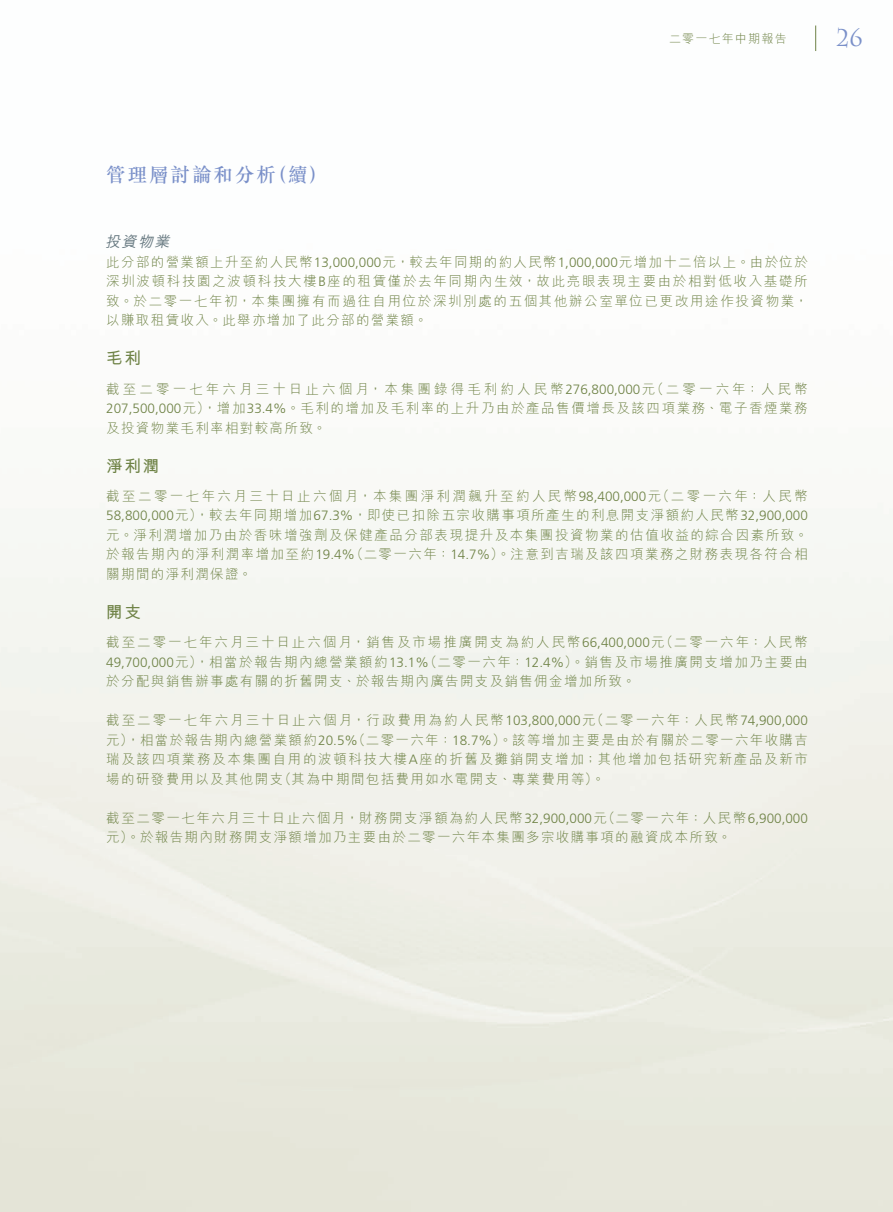
<style>
.page{position:relative;width:893px;height:1212px;background:#fff}
.page>*{position:absolute;margin:0;border:0;box-sizing:border-box;transform-origin:0 0}
.t1{font:24px "Charlemagne Std";color:#7a90c9}
.t2{font:500 19.5px "M Sung HK";letter-spacing:.1em;color:#7a90c9}
.t3{font:700 16.5px "M Hei HK";letter-spacing:.1em;color:#6e8245}
.t4{font:italic 500 15px "M Hei HK";color:#65777f}
.t5{font:300 13.5px/19.5px "M Hei HK";letter-spacing:.1em;color:#6e8245;text-align:justify}
.t6{font:300 12px "M Hei HK";letter-spacing:.1em;color:#6e8245}
.s1{font-family:"Frutiger LT Std"}
</style>
<div class="page">
<svg style="left:815px;top:26px;width:1px;height:25px"></svg>
<h2 class="t2" style="left:106px;top:161px;width:222px">管理層討論和分析（續）</h2>
<p class="t6" style="left:669px;top:32px;width:119px">二零一七年中期報告</p>
<h1 class="t1" style="left:836px;top:24px;width:29px">26</h1>
<p class="t4" style="left:105px;top:231px;width:70px">投資物業</p>
<p class="t5" style="left:106px;top:252px;width:703px">此分部的營業額上升至約人民幣<span class="s1">13,000,000</span>元，較去年同期的約人民幣<span class="s1">1,000,000</span>元增加十二倍以上。由於位於深圳波頓科技園之波頓科技大樓<span class="s1">B</span>座的租賃僅於去年同期內生效，故此亮眼表現主要由於相對低收入基礎所致。於二零一七年初，本集團擁有而過往自用位於深圳別處的五個其他辦公室單位已更改用途作投資物業，以賺取租賃收入。此舉亦增加了此分部的營業額。</p>
<p class="t3" style="left:106px;top:346px;width:36px">毛利</p>
<p class="t5" style="left:106px;top:379px;width:703px">截至二零一七年六月三十日止六個月，本集團錄得毛利約人民幣<span class="s1">276,800,000</span>元（二零一六年：人民幣<span class="s1">207,500,000</span>元），增加<span class="s1">33.4%</span>。毛利的增加及毛利率的上升乃由於產品售價增長及該四項業務、電子香煙業務及投資物業毛利率相對較高所致。</p>
<p class="t3" style="left:106px;top:453px;width:54px">淨利潤</p>
<p class="t5" style="left:106px;top:486px;width:703px">截至二零一七年六月三十日止六個月，本集團淨利潤飆升至約人民幣<span class="s1">98,400,000</span>元（二零一六年：人民幣<span class="s1">58,800,000</span>元），較去年同期增加<span class="s1">67.3%</span>，即使已扣除五宗收購事項所產生的利息開支淨額約人民幣<span class="s1">32,900,000</span>元。淨利潤增加乃由於香味增強劑及保健產品分部表現提升及本集團投資物業的估值收益的綜合因素所致。於報告期內的淨利潤率增加至約<span class="s1">19.4%</span>（二零一六年：<span class="s1">14.7%</span>）。注意到吉瑞及該四項業務之財務表現各符合相關期間的淨利潤保證。</p>
<p class="t3" style="left:106px;top:600px;width:36px">開支</p>
<p class="t5" style="left:106px;top:632px;width:703px">截至二零一七年六月三十日止六個月，銷售及市場推廣開支為約人民幣<span class="s1">66,400,000</span>元（二零一六年：人民幣<span class="s1">49,700,000</span>元），相當於報告期內總營業額約<span class="s1">13.1%</span>（二零一六年：<span class="s1">12.4%</span>）。銷售及市場推廣開支增加乃主要由於分配與銷售辦事處有關的折舊開支、於報告期內廣告開支及銷售佣金增加所致。</p>
<p class="t5" style="left:106px;top:710px;width:703px">截至二零一七年六月三十日止六個月，行政費用為約人民幣<span class="s1">103,800,000</span>元（二零一六年：人民幣<span class="s1">74,900,000</span>元），相當於報告期內總營業額約<span class="s1">20.5%</span>（二零一六年：<span class="s1">18.7%</span>）。該等增加主要是由於有關於二零一六年收購吉瑞及該四項業務及本集團自用的波頓科技大樓<span class="s1">A</span>座的折舊及攤銷開支增加；其他增加包括研究新產品及新市場的研發費用以及其他開支（其為中期間包括費用如水電開支、專業費用等）。</p>
<p class="t5" style="left:106px;top:808px;width:703px">截至二零一七年六月三十日止六個月，財務開支淨額為約人民幣<span class="s1">32,900,000</span>元（二零一六年：人民幣<span class="s1">6,900,000</span>元）。於報告期內財務開支淨額增加乃主要由於二零一六年本集團多宗收購事項的融資成本所致。</p>
</div>
